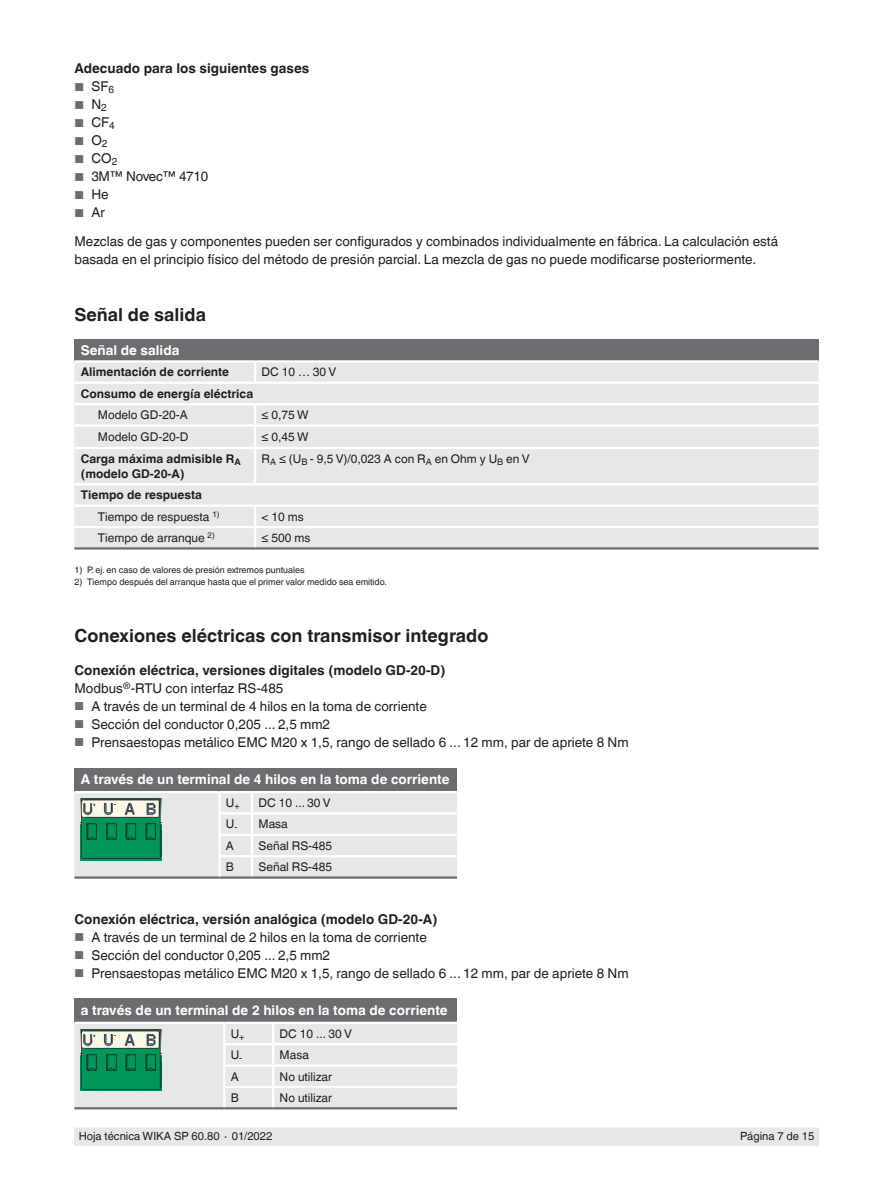
<style>
.page{position:relative;width:893px;height:1188px;background:#fff}
.page>*{position:absolute;margin:0;border:0;box-sizing:border-box;transform-origin:0 0}
.t1{font:700 18px "Helvetica World";color:#231f20}
.t2{font:13.5px/28.5px "Helvetica World";color:#231f20}
.t3{font:700 13.5px/18px "Helvetica World";color:#231f20}
.t4{font:700 13.5px "Helvetica World";color:#fff}
.t5{font:13.5px "Helvetica World";letter-spacing:-.02em;color:#231f20}
.t6{font:12px "Helvetica World";color:#231f20}
.t7{font:700 12px/15px "Helvetica World";color:#231f20}
.t8{font:11.55px "Helvetica World";color:#6c6d70}
.t9{font:11.25px "Helvetica World";color:#231f20}
.t10{font:9px "Helvetica World";color:#231f20}
.s1{font-size:11.55px;color:#6c6d70}
.s2{font-size:13.5px;color:#231f20}
.s3{font-weight:400}
</style>
<div class="page">
<div style="left:74px;top:1128px;width:745px;height:17px;background:#e6e7e9"></div>
<div style="left:74px;top:339px;width:745px;height:22px;background:#6c6d70"></div>
<div style="left:74px;top:363px;width:745px;height:184px;background:#e6e7e9"></div>
<hr style="left:74px;top:360px;width:181px;height:3px;background:#fff">
<hr style="left:255px;top:360px;width:564px;height:3px;background:#fff">
<svg style="left:254px;top:363px;width:2px;height:19px"></svg>
<hr style="left:74px;top:382px;width:181px;height:2px;background:#fff">
<hr style="left:255px;top:382px;width:564px;height:2px;background:#fff">
<hr style="left:74px;top:403px;width:181px;height:2px;background:#fff">
<hr style="left:255px;top:403px;width:564px;height:2px;background:#fff">
<svg style="left:254px;top:405px;width:2px;height:19px"></svg>
<hr style="left:74px;top:424px;width:181px;height:3px;background:#fff">
<hr style="left:255px;top:424px;width:564px;height:3px;background:#fff">
<hr style="left:254px;top:427px;width:2px;height:20px;background:#fff">
<hr style="left:74px;top:447px;width:181px;height:2px;background:#fff">
<hr style="left:255px;top:447px;width:564px;height:2px;background:#fff">
<hr style="left:254px;top:449px;width:2px;height:34px;background:#fff">
<hr style="left:74px;top:483px;width:181px;height:2px;background:#fff">
<hr style="left:255px;top:483px;width:564px;height:2px;background:#fff">
<hr style="left:74px;top:505px;width:181px;height:2px;background:#fff">
<hr style="left:255px;top:505px;width:564px;height:2px;background:#fff">
<hr style="left:74px;top:526px;width:181px;height:2px;background:#fff">
<hr style="left:255px;top:526px;width:564px;height:2px;background:#fff">
<svg style="left:254px;top:507px;width:2px;height:40px"></svg>
<hr style="left:74px;top:547px;width:181px;height:3px;background:#6c6d70">
<hr style="left:255px;top:547px;width:564px;height:3px;background:#6c6d70">
<div style="left:74px;top:768px;width:383px;height:24px;background:#6c6d70"></div>
<hr style="left:220px;top:791px;width:32px;height:2px;background:#fff">
<hr style="left:74px;top:876px;width:146px;height:3px;background:#6c6d70">
<hr style="left:252px;top:791px;width:205px;height:2px;background:#fff">
<hr style="left:74px;top:791px;width:146px;height:2px;background:#fff">
<svg style="left:74px;top:792px;width:383px;height:86px;background:#e5e7e8"></svg>
<hr style="left:220px;top:876px;width:32px;height:3px;background:#6c6d70">
<hr style="left:252px;top:876px;width:205px;height:3px;background:#6c6d70">
<img style="left:81px;top:798px;width:80px;height:62px">
<div style="left:74px;top:999px;width:383px;height:24px;background:#6c6d70"></div>
<hr style="left:74px;top:1107px;width:150px;height:2px;background:#6c6d70">
<hr style="left:74px;top:1022px;width:150px;height:2px;background:#fff">
<hr style="left:273px;top:1022px;width:184px;height:2px;background:#fff">
<hr style="left:224px;top:1022px;width:49px;height:2px;background:#fff">
<svg style="left:74px;top:1024px;width:383px;height:84px;background:#e7e8e9"></svg>
<hr style="left:224px;top:1107px;width:49px;height:2px;background:#6c6d70">
<hr style="left:273px;top:1107px;width:184px;height:2px;background:#6c6d70">
<img style="left:81px;top:1029px;width:80px;height:62px">
<p class="t3" style="left:74px;top:60px;width:236px">Adecuado para los siguientes gases</p>
<p class="t2" style="left:74px;top:73px;width:41px"><span class="s1">■</span> SF<sub>6</sub></p>
<p class="t8" style="left:74px;top:98px;width:34px">■ <span class="s2">N</span><sub>2</sub></p>
<p class="t2" style="left:74px;top:109px;width:42px"><span class="s1">■</span> CF<sub>4</sub></p>
<p class="t8" style="left:74px;top:134px;width:35px">■ <span class="s2">O</span><sub>2</sub></p>
<p class="t2" style="left:74px;top:145px;width:44px"><span class="s1">■</span> CO<sub>2</sub></p>
<p class="t5" style="left:74px;top:169px;width:135px"><span class="s1">■</span> 3M™ Novec™ 4710</p>
<p class="t2" style="left:74px;top:181px;width:36px"><span class="s1">■</span> He</p>
<p class="t2" style="left:74px;top:199px;width:705px"><span class="s1">■</span> Ar<br>Mezclas de gas y componentes pueden ser configurados y combinados individualmente en fábrica. La calculación está</p>
<p class="t2" style="left:74px;top:245px;width:683px">basada en el principio físico del método de presión parcial. La mezcla de gas no puede modificarse posteriormente.</p>
<h1 class="t1" style="left:74px;top:304px;width:133px">Señal de salida</h1>
<p class="t4" style="left:81px;top:342px;width:100px">Señal de salida</p>
<p class="t7" style="left:81px;top:365px;width:150px">Alimentación de corriente</p>
<p class="t6" style="left:261px;top:365px;width:77px">DC 10 … 30 V</p>
<p class="t7" style="left:81px;top:386px;width:174px">Consumo de energía eléctrica</p>
<p class="t6" style="left:98px;top:408px;width:91px">Modelo GD-20-A</p>
<p class="t6" style="left:261px;top:408px;width:49px">≤ 0,75 W</p>
<p class="t6" style="left:98px;top:429px;width:92px">Modelo GD-20-D</p>
<p class="t6" style="left:261px;top:429px;width:49px">≤ 0,45 W</p>
<p class="t7" style="left:81px;top:451px;width:161px">Carga máxima admisible R<sub>A </sub>(modelo GD-20-A)</p>
<p class="t6" style="left:261px;top:452px;width:270px">R<sub>A</sub> ≤ (U<sub>B</sub> - 9,5 V)/0,023 A con R<sub>A</sub> en Ohm y U<sub>B</sub> en V</p>
<p class="t7" style="left:98px;top:485px;width:123px;line-height:21.3px;text-indent:-17px">Tiempo de respuesta<br><span class="s3">Tiempo de respuesta</span> <sup>1)</sup></p>
<p class="t6" style="left:261px;top:510px;width:44px">&lt; 10 ms</p>
<p class="t6" style="left:98px;top:531px;width:118px">Tiempo de arranque <sup>2)</sup></p>
<p class="t6" style="left:261px;top:531px;width:50px">≤ 500 ms</p>
<p class="t10" style="left:74px;top:564px;width:232px">1) P. ej. en caso de valores de presión extremos puntuales</p>
<p class="t10" style="left:74px;top:577px;width:314px">2) Tiempo después del arranque hasta que el primer valor medido sea emitido.</p>
<h1 class="t1" style="left:74px;top:625px;width:416px">Conexiones eléctricas con transmisor integrado</h1>
<p class="t3" style="left:74px;top:661px;width:372px">Conexión eléctrica, versiones digitales (modelo GD-20-D)<br><span class="s3">Modbus</span><sup>®</sup><span class="s3">-RTU con interfaz RS-485</span></p>
<p class="t2" style="left:74px;top:692px;width:354px"><span class="s1">■</span> A través de un terminal de 4 hilos en la toma de corriente</p>
<p class="t2" style="left:74px;top:710px;width:257px"><span class="s1">■</span> Sección del conductor 0,205 ... 2,5 mm2</p>
<p class="t2" style="left:74px;top:728px;width:556px"><span class="s1">■</span> Prensaestopas metálico EMC M20 x 1,5, rango de sellado 6 ... 12 mm, par de apriete 8 Nm</p>
<p class="t4" style="left:81px;top:772px;width:370px">A través de un terminal de 4 hilos en la toma de corriente</p>
<p class="t6" style="left:226px;top:796px;width:15px">U<sub>+</sub></p>
<p class="t6" style="left:258px;top:796px;width:74px">DC 10 ... 30 V</p>
<p class="t6" style="left:226px;top:817px;width:13px">U<sub>-</sub></p>
<p class="t6" style="left:258px;top:817px;width:31px">Masa</p>
<p class="t6" style="left:226px;top:839px;width:10px">A</p>
<p class="t6" style="left:258px;top:839px;width:75px">Señal RS-485</p>
<p class="t6" style="left:226px;top:860px;width:10px">B</p>
<p class="t6" style="left:258px;top:860px;width:75px">Señal RS-485</p>
<p class="t3" style="left:74px;top:910px;width:364px">Conexión eléctrica, versión analógica (modelo GD-20-A)</p>
<p class="t2" style="left:74px;top:923px;width:354px"><span class="s1">■</span> A través de un terminal de 2 hilos en la toma de corriente</p>
<p class="t2" style="left:74px;top:941px;width:257px"><span class="s1">■</span> Sección del conductor 0,205 ... 2,5 mm2</p>
<p class="t2" style="left:74px;top:959px;width:556px"><span class="s1">■</span> Prensaestopas metálico EMC M20 x 1,5, rango de sellado 6 ... 12 mm, par de apriete 8 Nm</p>
<p class="t4" style="left:81px;top:1002px;width:368px">a través de un terminal de 2 hilos en la toma de corriente</p>
<p class="t6" style="left:231px;top:1027px;width:15px">U<sub>+</sub></p>
<p class="t6" style="left:280px;top:1027px;width:74px">DC 10 ... 30 V</p>
<p class="t6" style="left:231px;top:1048px;width:13px">U<sub>-</sub></p>
<p class="t6" style="left:280px;top:1048px;width:31px">Masa</p>
<p class="t6" style="left:231px;top:1069px;width:10px">A</p>
<p class="t6" style="left:280px;top:1069px;width:54px">No utilizar</p>
<p class="t6" style="left:231px;top:1091px;width:10px">B</p>
<p class="t6" style="left:280px;top:1091px;width:54px">No utilizar</p>
<p class="t9" style="left:79px;top:1130px;width:195px">Hoja técnica WIKA SP 60.80 ∙ 01/2022</p>
<p class="t9" style="left:740px;top:1130px;width:76px">Página 7 de 15</p>
</div>
